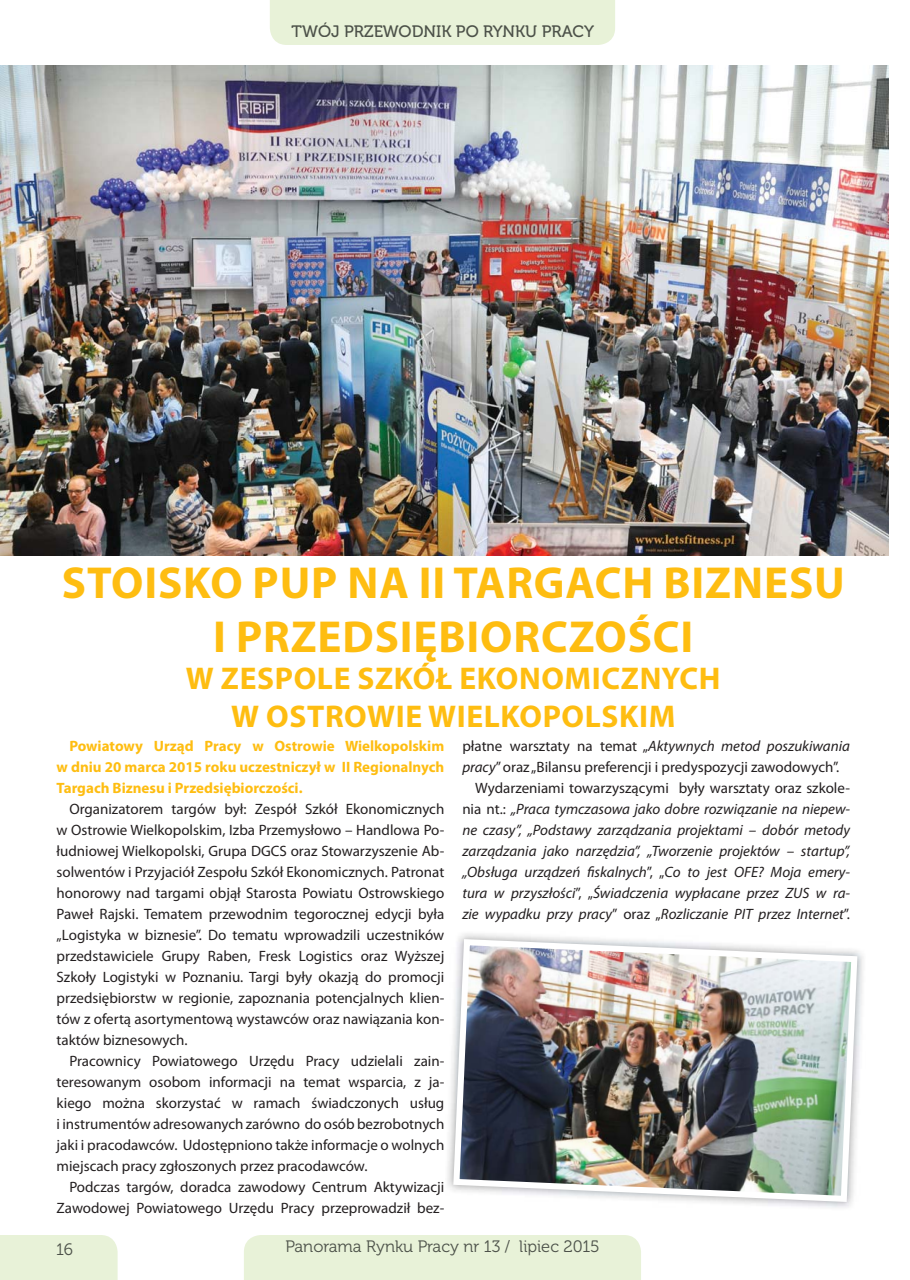
<style>
.page{position:relative;width:910px;height:1280px;background:#fff}
.page>*{position:absolute;margin:0;border:0;box-sizing:border-box;transform-origin:0 0}
.t1{font:700 45px/54px "Myriad Pro";letter-spacing:.02em;color:#febd11;text-align:center}
.t2{font:700 31.5px/37.8px "Myriad Pro";letter-spacing:.02em;color:#febd11;text-align:center}
.t3{font:16.5px "Museo 300";color:#4c5149}
.t4{font:16.5px "Museo 500";color:#4c5149}
.t5{font:15px/21px "Myriad Pro";color:#231f20;text-align:justify}
.t6{font:italic 15px "Myriad Pro";color:#231f20}
.t7{font:700 15px/21px "Myriad Pro";color:#febd11;text-align:justify}
.s1{font-style:normal}
.s2{font-style:italic}
</style>
<div class="page">
<div style="left:244px;top:1235px;width:397px;height:45px;background:#e8f2d8"></div>
<div style="left:270px;top:0;width:345px;height:45px;background:#e8f2d8"></div>
<div style="left:0;top:1235px;width:118px;height:45px;background:#e8f2d8"></div>
<div style="left:286px;top:1240px;width:313px;height:16px;background:#e8f2d8"></div>
<div style="left:292px;top:22px;width:302px;height:15px;background:#e8f2d8"></div>
<div style="left:57px;top:1243px;width:16px;height:12px;background:#e8f2d8"></div>
<img style="left:0;top:66px;width:889px;height:489px">
<img style="left:447px;top:933px;width:416px;height:275px">
<img style="left:450px;top:936px;width:410px;height:269px">
<p class="t4" style="left:292px;top:21px;width:304px">TWÓJ PRZEWODNIK PO RYNKU PRACY</p>
<h1 class="t1" style="left:62px;top:560px;width:785px">STOISKO PUP NA II TARGACH BIZNESU<br>I PRZEDSIĘBIORCZOŚCI</h1>
<h2 class="t2" style="left:186px;top:663px;width:536px">W ZESPOLE SZKÓŁ EKONOMICZNYCH<br>W OSTROWIE WIELKOPOLSKIM</h2>
<p class="t7" style="left:57px;top:737px;width:389px;text-indent:13px">Powiatowy Urząd Pracy w Ostrowie Wielkopolskim w dniu 20 marca 2015 roku uczestniczył w II Regionalnych Targach Biznesu i Przedsiębiorczości.</p>
<p class="t5" style="left:57px;top:800px;width:389px;text-indent:13px">Organizatorem targów był: Zespół Szkół Ekonomicznych w Ostrowie Wielkopolskim, Izba Przemysłowo – Handlowa Po&shy;łudniowej Wielkopolski, Grupa DGCS oraz Stowarzyszenie Ab&shy;solwentów i Przyjaciół Zespołu Szkół Ekonomicznych. Patronat honorowy nad targami objął Starosta Powiatu Ostrowskiego Paweł Rajski. Tematem przewodnim tegorocznej edycji była „Logistyka w biznesie”. Do tematu wprowadzili uczestników przedstawiciele Grupy Raben, Fresk Logistics oraz Wyższej Szkoły Logistyki w Poznaniu. Targi były okazją do promocji przedsiębiorstw w regionie, zapoznania potencjalnych klien&shy;tów z ofertą asortymentową wystawców oraz nawiązania kon&shy;taktów biznesowych.</p>
<p class="t5" style="left:57px;top:1052px;width:389px;text-indent:13px">Pracownicy Powiatowego Urzędu Pracy udzielali zain&shy;teresowanym osobom informacji na temat wsparcia, z ja&shy;kiego można skorzystać w ramach świadczonych usług i instrumentów adresowanych zarówno do osób bezrobotnych jaki i pracodawców. Udostępniono także informacje o wolnych miejscach pracy zgłoszonych przez pracodawców.</p>
<p class="t5" style="left:57px;top:1178px;width:389px;text-align:right">Podczas targów, doradca zawodowy Centrum Aktywizacji<br>Zawodowej Powiatowego Urzędu Pracy przeprowadził bez-</p>
<p class="t6" style="left:462px;top:740px;width:389px"><span class="s1">płatne warsztaty na temat „</span>Aktywnych metod poszukiwania</p>
<p class="t5" style="left:462px;top:758px;width:378px"><span class="s2">pracy</span>” oraz „Bilansu preferencji i predyspozycji zawodowych”.</p>
<p class="t5" style="left:475px;top:779px;width:376px">Wydarzeniami towarzyszącymi były warsztaty oraz szkole-</p>
<p class="t6" style="left:462px;top:803px;width:389px"><span class="s1">nia nt.:</span> „Praca tymczasowa jako dobre rozwiązanie na niepew-</p>
<p class="t6" style="left:462px;top:824px;width:389px">ne czasy”, „Podstawy zarządzania projektami – dobór metody</p>
<p class="t6" style="left:462px;top:845px;width:389px">zarządzania jako narzędzia”, „Tworzenie projektów – startup”,</p>
<p class="t6" style="left:462px;top:866px;width:389px">„Obsługa urządzeń fiskalnych<span class="s1">”, „</span>Co to jest OFE? Moja emery-</p>
<p class="t6" style="left:462px;top:887px;width:389px">tura w przyszłości<span class="s1">”, „</span>Świadczenia wypłacane przez ZUS w ra-</p>
<p class="t6" style="left:462px;top:908px;width:389px">zie wypadku przy pracy<span class="s1">” oraz „</span>Rozliczanie PIT przez Internet<span class="s1">”.</span></p>
<p class="t3" style="left:56px;top:1240px;width:18px">16</p>
<p class="t3" style="left:285px;top:1237px;width:316px">Panorama Rynku Pracy nr 13 / lipiec 2015</p>
</div>
